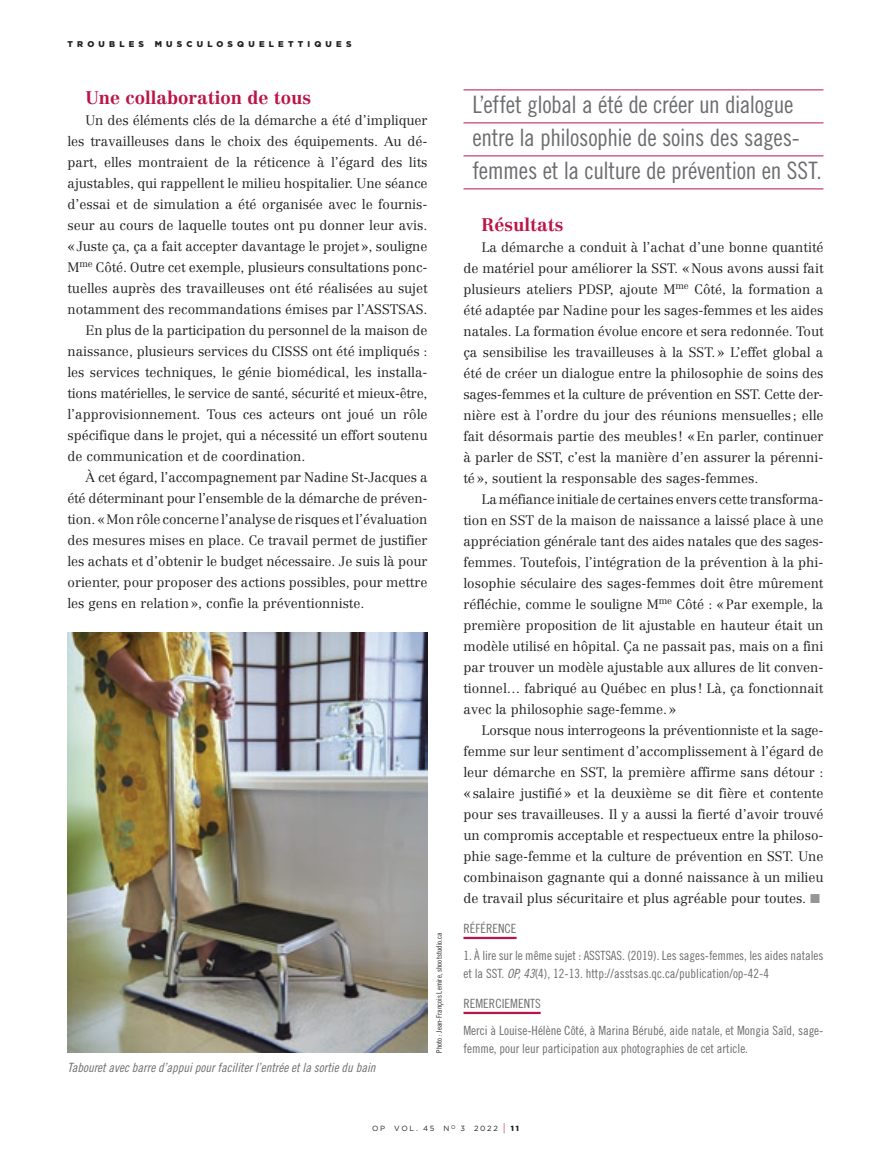
<style>
.page{position:relative;width:891px;height:1161px;background:#fff}
.page>*{position:absolute;margin:0;border:0;box-sizing:border-box;transform-origin:0 0}
.ARTICLES-exergues{font:24px "Trade Gothic LT Pro Cn 18";letter-spacing:-.015em;color:#6c6d70}
.ARTICLES-titres{font:700 18px "Centennial";color:#bc1446}
.ARTICLES-texte{font:300 13.5px/21px "Centennial";color:#231f20}
.REFERENCES-texte{font:12.75px/18px "Trade Gothic LT Pro Cn 18";color:#6c6d70}
.REFERENCES-texte-2{font:12.75px "Trade Gothic LT Pro Cn 18 Obl";color:#6c6d70}
.REFERENCES-titre{font:12.75px "Trade Gothic LT Pro Cn 18";color:#6c6d70}
.t1{font:900 8.4px "Gotham";letter-spacing:.5em;color:#231f20}
.PHOTOS-credit{font:7.5px "Trade Gothic LT Pro Cn 18";letter-spacing:.015em;color:#231f20}
.t2{font:7.5px "Gotham";letter-spacing:.225em;color:#231f20}
.s1{font-family:"European Pi Three";font-weight:400;font-size:15px;color:#939598}
.s2{font-family:"Trade Gothic LT Pro Cn 18 Obl"}
.s3{font-size:11.25px;color:#bc1446}
.s4{font-weight:900}
</style>
<div class="page">
<hr style="left:464px;top:937px;width:53px;height:2px;background:#bc1446">
<hr style="left:464px;top:1012px;width:77px;height:2px;background:#bc1446">
<hr style="left:464px;top:90px;width:360px;height:1px;background:#bc1446">
<hr style="left:464px;top:123px;width:360px;height:1px;background:#bc1446">
<hr style="left:464px;top:156px;width:360px;height:1px;background:#bc1446">
<hr style="left:464px;top:189px;width:360px;height:1px;background:#bc1446">
<img style="left:68px;top:633px;width:360px;height:420px">
<p class="t1" style="left:68px;top:38px;width:78px">TROUBLES</p>
<p class="t1" style="left:155px;top:38px;width:198px">MUSCULOSQUELETTIQUES</p>
<p class="ARTICLES-titres" style="left:86px;top:87px;width:227px">Une collaboration de tous</p>
<p class="ARTICLES-texte" style="left:68px;top:109px;width:362px;text-indent:18px">Un des éléments clés de la démarche a été d’impliquer les travailleuses dans le choix des équipements. Au dé&shy;part, elles montraient de la réticence à l’égard des lits ajustables, qui rappellent le milieu hospitalier. Une séance d’essai et de simulation a été organisée avec le fournis&shy;seur au cours de laquelle toutes ont pu donner leur avis. «Juste ça, ça a fait accepter davantage le projet», souligne M<sup>me</sup> Côté. Outre cet exemple, plusieurs consultations ponc&shy;tuelles auprès des travailleuses ont été réalisées au sujet notamment des recommandations émises par l’ASSTSAS.</p>
<p class="ARTICLES-texte" style="left:68px;top:319px;width:362px;text-align:justify;text-indent:18px">En plus de la participation du personnel de la maison de naissance, plusieurs services du CISSS ont été impliqués : les services techniques, le génie biomédical, les installa&shy;tions matérielles, le service de santé, sécurité et mieux-être, l’approvisionnement. Tous ces acteurs ont joué un rôle spécifique dans le projet, qui a nécessité un effort soutenu de communication et de coordination.</p>
<p class="ARTICLES-texte" style="left:68px;top:466px;width:362px;text-indent:18px">À cet égard, l’accompagnement par Nadine St-Jacques a été déterminant pour l’ensemble de la démarche de préven&shy;tion. «Mon rôle concerne l’analyse de risques et l’évaluation des mesures mises en place. Ce travail permet de justifier les achats et d’obtenir le budget nécessaire. Je suis là pour orienter, pour proposer des actions possibles, pour mettre les gens en relation», confie la préventionniste.</p>
<p class="REFERENCES-texte-2" style="left:68px;top:1060px;width:310px">Tabouret avec barre d’appui pour faciliter l’entrée et la sortie du bain</p>
<p class="PHOTOS-credit" style="left:435px;top:1053px;width:122px;rotate:-90deg">Photo : Jean-François Lemire, shootstudio.ca</p>
<p class="ARTICLES-exergues" style="left:472px;top:91px;width:322px">L’effet global a été de créer un dialogue</p>
<p class="ARTICLES-exergues" style="left:472px;top:124px;width:329px">entre la philosophie de soins des sages-</p>
<p class="ARTICLES-exergues" style="left:472px;top:157px;width:351px">femmes et la culture de prévention en SST.</p>
<p class="ARTICLES-titres" style="left:482px;top:214px;width:84px">Résultats</p>
<p class="ARTICLES-texte" style="left:464px;top:236px;width:362px;text-indent:18px">La démarche a conduit à l’achat d’une bonne quantité de matériel pour améliorer la SST. «Nous avons aussi fait plusieurs ateliers PDSP, ajoute M<sup>me</sup> Côté, la formation a été adaptée par Nadine pour les sages-femmes et les aides natales. La formation évolue encore et sera redonnée. Tout ça sensibilise les travailleuses à la SST.» L’effet global a été de créer un dialogue entre la philosophie de soins des sages-femmes et la culture de prévention en SST. Cette der&shy;nière est à l’ordre du jour des réunions mensuelles ; elle fait désormais partie des meubles ! «En parler, continuer à parler de SST, c’est la manière d’en assurer la pérenni&shy;té», soutient la responsable des sages-femmes.</p>
<p class="ARTICLES-texte" style="left:464px;top:488px;width:362px;text-indent:18px">La méfiance initiale de certaines envers cette transforma&shy;tion en SST de la maison de naissance a laissé place à une appréciation générale tant des aides natales que des sages&shy;femmes. Toutefois, l’intégration de la prévention à la phi&shy;losophie séculaire des sages-femmes doit être mûrement réfléchie, comme le souligne M<sup>me</sup> Côté : «Par exemple, la première proposition de lit ajustable en hauteur était un modèle utilisé en hôpital. Ça ne passait pas, mais on a fini par trouver un modèle ajustable aux allures de lit conven&shy;tionnel… fabriqué au Québec en plus ! Là, ça fonctionnait avec la philosophie sage-femme.»</p>
<p class="ARTICLES-texte" style="left:464px;top:719px;width:362px;text-align:justify;text-indent:18px">Lorsque nous interrogeons la préventionniste et la sage&shy;femme sur leur sentiment d’accomplissement à l’égard de leur démarche en SST, la première affirme sans détour : «salaire justifié» et la deuxième se dit fière et contente pour ses travailleuses. Il y a aussi la fierté d’avoir trouvé un compromis acceptable et respectueux entre la philoso&shy;phie sage-femme et la culture de prévention en SST. Une combinaison gagnante qui a donné naissance à un milieu de travail plus sécuritaire et plus agréable pour toutes. <span class="s1">K</span></p>
<p class="REFERENCES-titre" style="left:464px;top:921px;width:55px">RÉFÉRENCE</p>
<p class="REFERENCES-texte" style="left:464px;top:946px;width:361px">1. À lire sur le même sujet : ASSTSAS. (2019). Les sages-femmes, les aides natales et la SST. <span class="s2">OP, 43</span>(4), 12-13. http://asstsas.qc.ca/publication/op-42-4</p>
<p class="REFERENCES-titre" style="left:464px;top:996px;width:79px">REMERCIEMENTS</p>
<p class="REFERENCES-texte" style="left:464px;top:1021px;width:362px">Merci à Louise-Hélène Côté, à Marina Bérubé, aide natale, et Mongia Saïd, sage&shy;femme, pour leur participation aux photographies de cet article.</p>
<p class="t2" style="left:372px;top:1124px;width:148px">OP VOL. 45 N<sup>O</sup> 3 2022 <span class="s3">|</span> <span class="s4">11</span></p>
</div>
